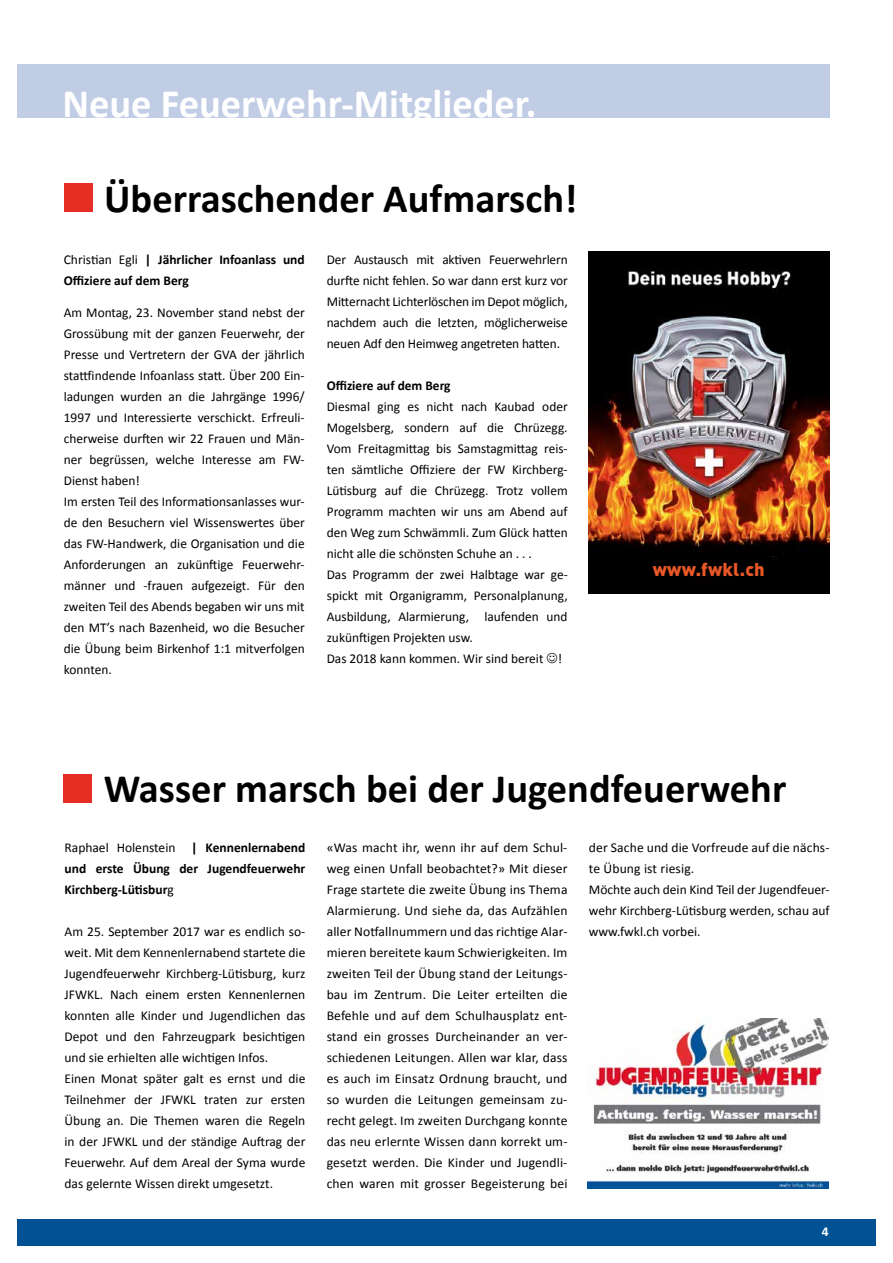
<style>
.page{position:relative;width:893px;height:1263px;background:#fff}
.page>*{position:absolute;margin:0;border:0;box-sizing:border-box;transform-origin:0 0}
.t1{font:700 40.5px "Calibri";color:#000}
.t2{font:700 40.5px "Calibri";color:#fff}
.t3{font:900 18.45px "DIN";letter-spacing:.01em;color:#e95728}
.t4{font:13.5px/21px "Calibri";color:#000}
.t5{font:700 13.5px/21px "Calibri";color:#000}
.t6{font:700 13.5px "Calibri";color:#fff}
.s1{font-weight:400}
</style>
<div class="page">
<div style="left:17px;top:1219px;width:859px;height:27px;background:#005295"></div>
<div style="left:17px;top:64px;width:812px;height:53px;background:#c1cce5"></div>
<div style="left:64px;top:183px;width:28px;height:29px;background:#e62e25"></div>
<img style="left:588px;top:1019px;width:240px;height:169px">
<div style="left:63px;top:774px;width:29px;height:28px;background:#e62e25"></div>
<img style="left:588px;top:251px;width:241px;height:342px">
<div style="left:588px;top:557px;width:241px;height:25px;background:#000"></div>
<h1 class="t2" style="left:62px;top:79px;width:476px">Neue Feuerwehr-Mitglieder.</h1>
<h1 class="t1" style="left:104px;top:173px;width:475px">Überraschender Aufmarsch!</h1>
<p class="t5" style="left:64px;top:248px;width:242px"><span class="s1">Christian Egli</span> | Jährlicher Infoanlass und<br>Offiziere auf dem Berg</p>
<p class="t4" style="left:64px;top:302px;width:242px">Am Montag, 23. November stand nebst der Grossübung mit der ganzen Feuerwehr, der Presse und Vertretern der GVA der jährlich stattfindende Infoanlass statt. Über 200 Ein&shy;ladungen wurden an die Jahrgänge 1996/ 1997 und Interessierte verschickt. Erfreuli&shy;cherweise durften wir 22 Frauen und Män&shy;ner begrüssen, welche Interesse am FW-Dienst haben!<br>Im ersten Teil des Informationsanlasses wur&shy;de den Besuchern viel Wissenswertes über das FW-Handwerk, die Organisation und die Anforderungen an zukünftige Feuerwehr&shy;männer und -frauen aufgezeigt. Für den zweiten Teil des Abends begaben wir uns mit den MT’s nach Bazenheid, wo die Besucher die Übung beim Birkenhof 1:1 mitverfolgen konnten.</p>
<p class="t4" style="left:327px;top:249px;width:242px;text-align:justify">Der Austausch mit aktiven Feuerwehrlern durfte nicht fehlen. So war dann erst kurz vor Mitternacht Lichterlöschen im Depot möglich, nachdem auch die letzten, möglicherweise neuen Adf den Heimweg angetreten hatten.</p>
<p class="t5" style="left:327px;top:374px;width:125px">Offiziere auf dem Berg</p>
<p class="t4" style="left:327px;top:396px;width:242px">Diesmal ging es nicht nach Kaubad oder Mogelsberg, sondern auf die Chrüzegg.<br>Vom Freitagmittag bis Samstagmittag reis&shy;ten sämtliche Offiziere der FW Kirchberg-Lütisburg auf die Chrüzegg. Trotz vollem Programm machten wir uns am Abend auf den Weg zum Schwämmli. Zum Glück hatten nicht alle die schönsten Schuhe an . . .<br>Das Programm der zwei Halbtage war ge&shy;spickt mit Organigramm, Personalplanung, Ausbildung, Alarmierung, laufenden und zukünftigen Projekten usw.<br>Das 2018 kann kommen. Wir sind bereit !</p>
<h2 class="t3" style="left:653px;top:557px;width:114px">www.fwkl.ch</h2>
<h1 class="t1" style="left:104px;top:764px;width:684px">Wasser marsch bei der Jugendfeuerwehr</h1>
<p class="t5" style="left:65px;top:836px;width:242px;text-align:justify"><span class="s1">Raphael Holenstein</span> | Kennenlernabend und erste Übung der Jugendfeuerwehr Kirchberg-Lütisbur<span class="s1">g</span></p>
<p class="t4" style="left:65px;top:921px;width:242px">Am 25. September 2017 war es endlich so&shy;weit. Mit dem Kennenlernabend startete die Jugendfeuerwehr Kirchberg-Lütisburg, kurz JFWKL. Nach einem ersten Kennenlernen konnten alle Kinder und Jugendlichen das Depot und den Fahrzeugpark besichtigen und sie erhielten alle wichtigen Infos.<br>Einen Monat später galt es ernst und die Teilnehmer der JFWKL traten zur ersten Übung an. Die Themen waren die Regeln in der JFWKL und der ständige Auftrag der Feuerwehr. Auf dem Areal der Syma wurde das gelernte Wissen direkt umgesetzt.</p>
<p class="t4" style="left:327px;top:837px;width:242px;text-align:justify">«Was macht ihr, wenn ihr auf dem Schul&shy;weg einen Unfall beobachtet?» Mit dieser Frage startete die zweite Übung ins Thema Alarmierung. Und siehe da, das Aufzählen aller Notfallnummern und das richtige Alar&shy;mieren bereitete kaum Schwierigkeiten. Im zweiten Teil der Übung stand der Leitungs&shy;bau im Zentrum. Die Leiter erteilten die Befehle und auf dem Schulhausplatz ent&shy;stand ein grosses Durcheinander an ver&shy;schiedenen Leitungen. Allen war klar, dass es auch im Einsatz Ordnung braucht, und so wurden die Leitungen gemeinsam zu&shy;recht gelegt. Im zweiten Durchgang konnte das neu erlernte Wissen dann korrekt um&shy;gesetzt werden. Die Kinder und Jugendli&shy;chen waren mit grosser Begeisterung bei</p>
<p class="t4" style="left:589px;top:837px;width:242px">der Sache und die Vorfreude auf die nächs&shy;te Übung ist riesig.<br>Möchte auch dein Kind Teil der Jugendfeuer&shy;wehr Kirchberg-Lütisburg werden, schau auf www.fwkl.ch vorbei.</p>
<p class="t6" style="left:822px;top:1223px;width:8px">4</p>
</div>
